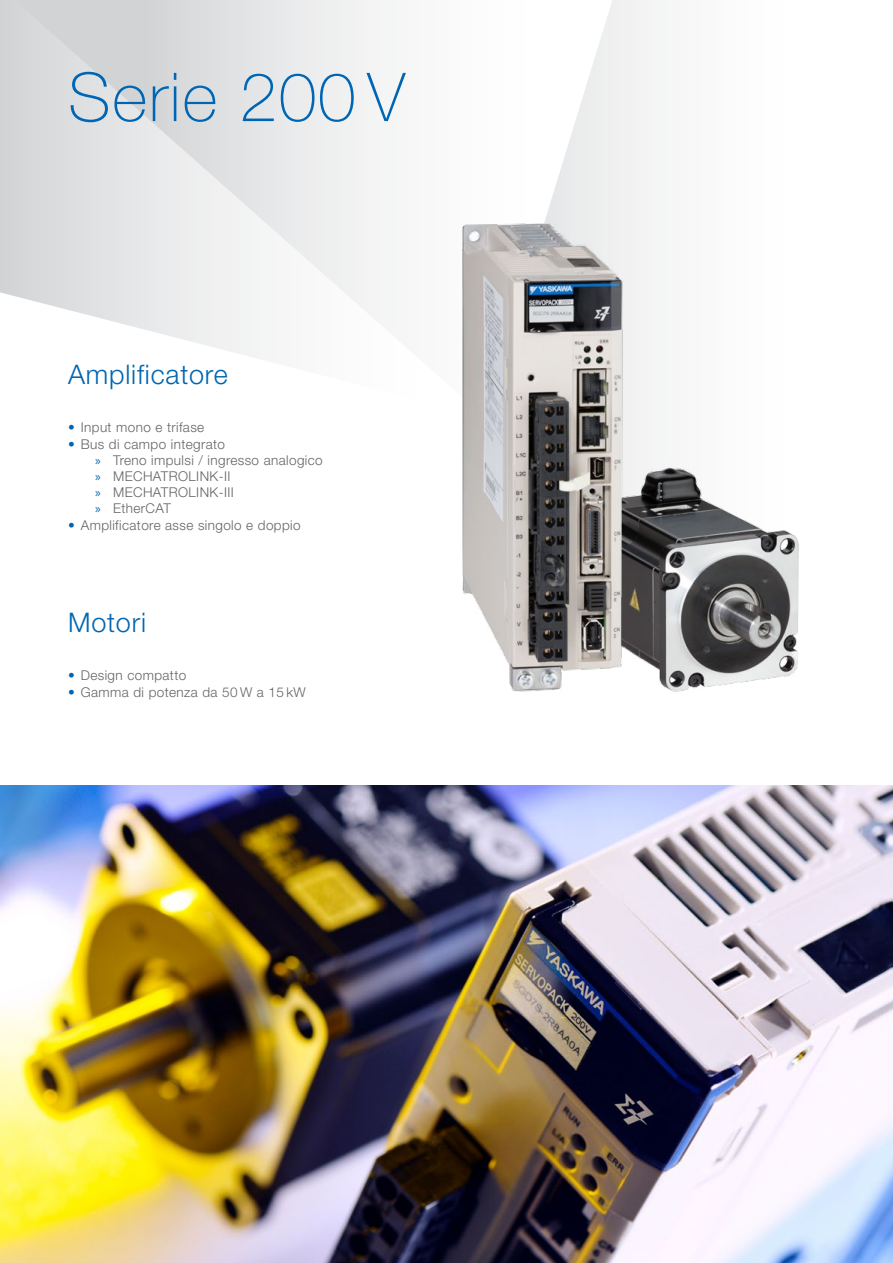
<style>
.page{position:relative;width:893px;height:1263px;background:#fff}
.page>*{position:absolute;margin:0;border:0;box-sizing:border-box;transform-origin:0 0}
.t1{font:100 67.5px "Helvetica Neue LT";letter-spacing:.025em;color:#0066b3}
.t2{font:300 27px "Helvetica Neue LT";letter-spacing:.03em;color:#0066b3}
.t3{font:300 13.5px/16.2px "Helvetica Neue LT";letter-spacing:.03em;color:#636466}
.s1{color:#0066b3}
.s2{font-family:"Myriad Pro";font-weight:400;color:#0066b3}
</style>
<div class="page">
<svg style="left:0;top:0;width:388px;height:361px"></svg>
<svg style="left:551px;top:0;width:109px;height:456px"></svg>
<img style="left:652px;top:456px;width:147px;height:236px">
<img style="left:462px;top:200px;width:190px;height:492px">
<img style="left:0;top:785px;width:893px;height:478px">
<h1 class="t1" style="left:68px;top:59px;width:338px">Serie 200 V</h1>
<h2 class="t2" style="left:68px;top:358px;width:161px">Amplificatore</h2>
<p class="t3" style="left:68px;top:419px;width:138px"><span class="s1">•</span> Input mono e trifase</p>
<p class="t3" style="left:95px;top:435px;width:229px;text-indent:-27px"><span class="s1">•</span> Bus di campo integrato<br><span class="s2">»</span> Treno impulsi / ingresso analogico <span class="s2">»</span> MECHATROLINK-II<br><span class="s2">»</span> MECHATROLINK-III<br><span class="s2">»</span> EtherCAT</p>
<p class="t3" style="left:68px;top:516px;width:234px"><span class="s1">•</span> Amplificatore asse singolo e doppio</p>
<h2 class="t2" style="left:68px;top:606px;width:80px">Motori</h2>
<p class="t3" style="left:68px;top:667px;width:120px"><span class="s1">•</span> Design compatto</p>
<p class="t3" style="left:68px;top:683px;width:239px"><span class="s1">•</span> Gamma di potenza da 50 W a 15 kW</p>
</div>
